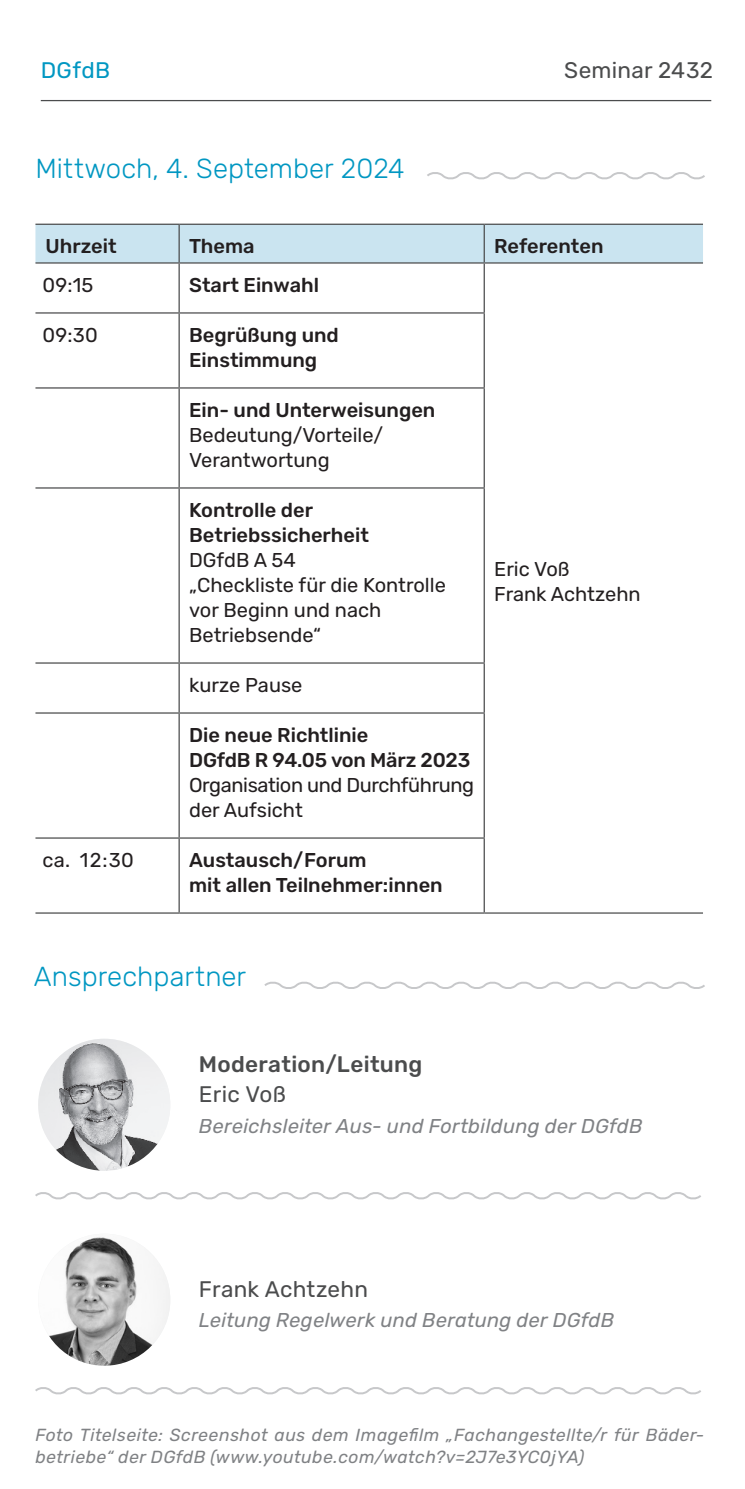
<style>
.page{position:relative;width:745px;height:1489px;background:#fff}
.page>*{position:absolute;margin:0;border:0;box-sizing:border-box;transform-origin:0 0}
.t1{font:300 27.5px "Rubik";color:#0197c2}
.t2{font:22.5px "Rubik";letter-spacing:.01em;color:#4b4c4d}
.t3{font:500 22.5px "Rubik";letter-spacing:.015em;color:#4b4c4d}
.t4{font:22.5px "Rubik";letter-spacing:.015em;color:#0197c2}
.t5{font:500 20px/25px "Rubik";color:#231f20}
.t6{font:20px/25px "Rubik";color:#231f20}
.t7{font:italic 20px "Rubik";letter-spacing:.015em;color:#808285}
.t8{font:20px/25px "Rubik";letter-spacing:-.02em;color:#231f20}
.t9{font:italic 17.5px/22.5px "Rubik";letter-spacing:.025em;color:#808285}
</style>
<div class="page">
<hr style="left:41px;top:100px;width:669px;height:1px;background:#4b4c4d">
<div style="left:35px;top:225px;width:667px;height:37px;background:#cae4f0"></div>
<hr style="left:35px;top:224px;width:144px;height:1px;background:#4b4c4d">
<hr style="left:179px;top:224px;width:305px;height:1px;background:#4b4c4d">
<hr style="left:178px;top:225px;width:2px;height:37px;background:#4b4c4d">
<hr style="left:484px;top:224px;width:218px;height:1px;background:#4b4c4d">
<hr style="left:483px;top:225px;width:1px;height:37px;background:#4b4c4d">
<hr style="left:35px;top:262px;width:144px;height:1px;background:#4b4c4d">
<hr style="left:179px;top:262px;width:305px;height:1px;background:#4b4c4d">
<hr style="left:178px;top:263px;width:2px;height:49px;background:#4b4c4d">
<hr style="left:484px;top:262px;width:218px;height:1px;background:#4b4c4d">
<hr style="left:483px;top:263px;width:1px;height:49px;background:#4b4c4d">
<hr style="left:178px;top:313px;width:2px;height:74px;background:#4b4c4d">
<hr style="left:483px;top:313px;width:1px;height:74px;background:#4b4c4d">
<hr style="left:35px;top:387px;width:144px;height:1px;background:#4b4c4d">
<hr style="left:179px;top:387px;width:305px;height:1px;background:#4b4c4d">
<hr style="left:178px;top:388px;width:2px;height:99px;background:#4b4c4d">
<hr style="left:483px;top:388px;width:1px;height:99px;background:#4b4c4d">
<hr style="left:35px;top:662px;width:144px;height:1px;background:#4b4c4d">
<hr style="left:179px;top:662px;width:305px;height:1px;background:#4b4c4d">
<hr style="left:178px;top:663px;width:2px;height:49px;background:#4b4c4d">
<hr style="left:483px;top:663px;width:1px;height:49px;background:#4b4c4d">
<hr style="left:35px;top:312px;width:144px;height:1px;background:#4b4c4d">
<hr style="left:179px;top:312px;width:305px;height:1px;background:#4b4c4d">
<hr style="left:35px;top:487px;width:144px;height:1px;background:#4b4c4d">
<hr style="left:179px;top:487px;width:305px;height:1px;background:#4b4c4d">
<hr style="left:178px;top:488px;width:2px;height:174px;background:#4b4c4d">
<hr style="left:483px;top:488px;width:1px;height:174px;background:#4b4c4d">
<hr style="left:35px;top:712px;width:144px;height:1px;background:#4b4c4d">
<hr style="left:179px;top:712px;width:305px;height:1px;background:#4b4c4d">
<hr style="left:178px;top:713px;width:2px;height:124px;background:#4b4c4d">
<hr style="left:483px;top:713px;width:1px;height:124px;background:#4b4c4d">
<hr style="left:35px;top:837px;width:144px;height:1px;background:#4b4c4d">
<hr style="left:179px;top:837px;width:305px;height:1px;background:#4b4c4d">
<hr style="left:178px;top:838px;width:2px;height:74px;background:#4b4c4d">
<hr style="left:483px;top:838px;width:1px;height:74px;background:#4b4c4d">
<hr style="left:35px;top:912px;width:144px;height:1px;background:#4b4c4d">
<hr style="left:179px;top:912px;width:305px;height:1px;background:#4b4c4d">
<hr style="left:484px;top:912px;width:218px;height:1px;background:#4b4c4d">
<svg style="left:427px;top:172px;width:278px;height:8px"></svg>
<svg style="left:264px;top:981px;width:441px;height:8px"></svg>
<svg style="left:35px;top:1192px;width:666px;height:8px"></svg>
<img style="left:38px;top:1038px;width:132px;height:132px;border-radius:66px">
<svg style="left:35px;top:1387px;width:666px;height:8px"></svg>
<img style="left:38px;top:1233px;width:132px;height:132px;border-radius:66px">
<p class="t4" style="left:41px;top:57px;width:71px">DGfdB</p>
<p class="t2" style="left:564px;top:57px;width:150px">Seminar 2432</p>
<h1 class="t1" style="left:35px;top:153px;width:370px">Mittwoch, 4. September 2024</h1>
<p class="t5" style="left:45px;top:234px;width:73px">Uhrzeit</p>
<p class="t5" style="left:189px;top:234px;width:67px">Thema</p>
<p class="t5" style="left:494px;top:234px;width:111px">Referenten</p>
<p class="t6" style="left:43px;top:273px;width:52px">09:15</p>
<p class="t5" style="left:189px;top:273px;width:131px">Start Einwahl</p>
<p class="t6" style="left:43px;top:323px;width:57px">09:30</p>
<p class="t5" style="left:189px;top:323px;width:151px">Begrüßung und<br>Einstimmung</p>
<p class="t5" style="left:189px;top:398px;width:248px">Ein- und Unterweisungen</p>
<p class="t6" style="left:189px;top:423px;width:195px">Bedeutung/Vorteile/<br>Verantwortung</p>
<p class="t5" style="left:189px;top:498px;width:181px">Kontrolle der<br>Betriebssicherheit</p>
<p class="t6" style="left:189px;top:548px;width:258px">DGfdB A 54<br>„Checkliste für die Kontrolle vor Beginn und nach<br>Betriebsende“</p>
<p class="t6" style="left:189px;top:672px;width:115px">kurze Pause</p>
<p class="t5" style="left:189px;top:722px;width:282px">Die neue Richtlinie<br>DGfdB R 94.05 von März 2023</p>
<p class="t8" style="left:189px;top:772px;width:286px">Organisation und Durchführung der Aufsicht</p>
<p class="t6" style="left:43px;top:847px;width:93px">ca. 12:30</p>
<p class="t5" style="left:189px;top:847px;width:255px">Austausch/Forum<br>mit allen Teilnehmer:innen</p>
<p class="t6" style="left:494px;top:556px;width:148px">Eric Voß<br>Frank Achtzehn</p>
<h1 class="t1" style="left:34px;top:961px;width:214px">Ansprechpartner</h1>
<p class="t3" style="left:199px;top:1051px;width:225px">Moderation/Leitung</p>
<p class="t2" style="left:199px;top:1081px;width:89px">Eric Voß</p>
<p class="t7" style="left:199px;top:1114px;width:445px">Bereichsleiter Aus- und Fortbildung der DGfdB</p>
<p class="t2" style="left:199px;top:1276px;width:171px">Frank Achtzehn</p>
<p class="t7" style="left:199px;top:1309px;width:416px">Leitung Regelwerk und Beratung der DGfdB</p>
<p class="t9" style="left:35px;top:1423px;width:670px">Foto Titelseite: Screenshot aus dem Imagefilm „Fachangestellte/r für Bäder&shy;betriebe“ der DGfdB (www.youtube.com/watch?v=2J7e3YC0jYA)</p>
</div>
